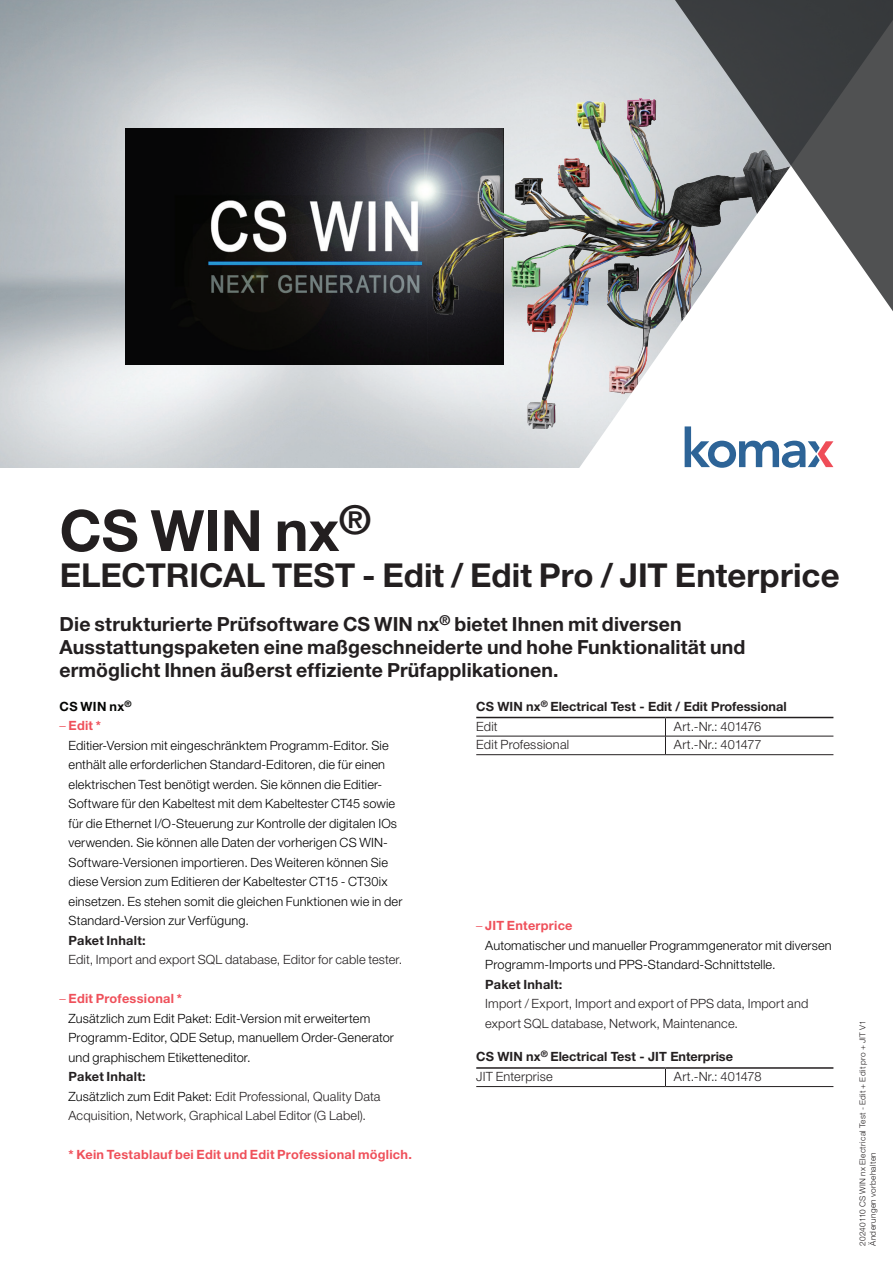
<style>
.page{position:relative;width:893px;height:1263px;background:#fff}
.page>*{position:absolute;margin:0;border:0;box-sizing:border-box;transform-origin:0 0}
.t1{font:700 57px "Helvetica Neue LT Std";letter-spacing:-.005em;color:#231f20}
.t2{font:700 33px "Helvetica Neue LT Std";color:#231f20}
.t3{font:700 19.5px/23.4px "Helvetica Neue LT Std";letter-spacing:.005em;color:#231f20}
.t4{font:300 12.75px/19.5px "Helvetica Neue LT Std";letter-spacing:.015em;color:#000}
.t5{font:300 12.75px/19.5px "Helvetica Neue LT Std";letter-spacing:.015em;color:#231f20}
.t6{font:700 12.75px/20.1px "Helvetica Neue LT Std";color:#231f20}
.t7{font:700 12.75px "Helvetica Neue LT Std";letter-spacing:.02em;color:#ef505a}
.t8{font:700 12.75px "Helvetica Neue LT Std";letter-spacing:.02em;color:#231f20}
.t9{font:300 12.75px "Helvetica Neue LT Std";letter-spacing:-.005em;color:#231f20}
.t10{font:700 12.75px "Helvetica Neue LT Std";letter-spacing:.03em;color:#040503}
.t11{font:300 8.25px/10.5px "Helvetica Neue LT Std";letter-spacing:.045em;color:#231f20}
.s1{color:#ef505a}
.s2{font-weight:700;color:#ef505a}
.s3{font-weight:700}
.s4{color:#000}
.s5{color:#ef4e59}
.s6{font-weight:300}
</style>
<div class="page">
<img style="left:125px;top:128px;width:307px;height:237px">
<img style="left:432px;top:98px;width:133px;height:331px">
<img style="left:565px;top:20px;width:269px;height:448px">
<svg style="left:659px;top:0;width:234px;height:363px"></svg>
<svg style="left:685px;top:426px;width:148px;height:42px"></svg>
<svg style="left:665px;top:718px;width:1px;height:36px"></svg>
<hr style="left:476px;top:736px;width:189px;height:1px;background:#231f20">
<hr style="left:665px;top:736px;width:168px;height:1px;background:#231f20">
<hr style="left:476px;top:754px;width:189px;height:1px;background:#231f20">
<hr style="left:665px;top:754px;width:168px;height:1px;background:#231f20">
<hr style="left:476px;top:717px;width:189px;height:1px;background:#231f20">
<hr style="left:665px;top:717px;width:168px;height:1px;background:#231f20">
<svg style="left:665px;top:1069px;width:1px;height:17px"></svg>
<hr style="left:476px;top:1086px;width:189px;height:1px;background:#231f20">
<hr style="left:665px;top:1086px;width:168px;height:1px;background:#231f20">
<hr style="left:476px;top:1067px;width:189px;height:2px;background:#231f20">
<hr style="left:665px;top:1067px;width:168px;height:2px;background:#231f20">
<h1 class="t1" style="left:60px;top:495px;width:313px">CS WIN nx<sup>®</sup></h1>
<h2 class="t2" style="left:60px;top:555px;width:782px">ELECTRICAL TEST - Edit / Edit Pro / JIT Enterprice</h2>
<h3 class="t3" style="left:60px;top:611px;width:687px">Die strukturierte Prüfsoftware CS WIN nx<sup>®</sup> bietet Ihnen mit diversen<br>Ausstattungspaketen eine maßgeschneiderte und hohe Funktionalität und ermöglicht Ihnen äußerst effiziente Prüfapplikationen.</h3>
<p class="t10" style="left:60px;top:698px;width:74px">CS WIN nx<sup>®</sup></p>
<p class="t4" style="left:69px;top:716px;width:335px;text-indent:-9px"><span class="s1">–</span> <span class="s2">Edit *<br></span>Editier-Version mit eingeschränktem Programm-Editor. Sie enthält alle erforderlichen Standard-Editoren, die für einen elektrischen Test benötigt werden. Sie können die Editier-Software für den Kabeltest mit dem Kabeltester CT45 sowie für die Ethernet I/O-Steuerung zur Kontrolle der digitalen IOs verwenden. Sie können alle Daten der vorherigen CS WIN-Software-Versionen importieren. Des Weiteren können Sie diese Version zum Editieren der Kabeltester CT15 - CT30ix einsetzen. Es stehen somit die gleichen Funktionen wie in der Standard-Version zur Verfügung.</p>
<p class="t8" style="left:69px;top:932px;width:79px">Paket Inhalt:</p>
<p class="t5" style="left:69px;top:950px;width:335px">Edit, Import and export SQL database, Editor for cable tester.</p>
<p class="t4" style="left:69px;top:989px;width:327px;text-indent:-9px"><span class="s1">–</span> <span class="s2">Edit Professional *<br></span>Zusätzlich zum Edit Paket: Edit-Version mit erweitertem Programm-Editor, QDE Setup, manuellem Order-Generator und graphischem Etiketteneditor.</p>
<p class="t5" style="left:69px;top:1067px;width:313px"><span class="s3">Paket Inhalt:<br></span><span class="s4">Zusätzlich zum Edit Paket:</span> Edit Professional, Quality Data<br>Acquisition, Network, Graphical Label Editor (G Label).</p>
<p class="t7" style="left:69px;top:1147px;width:345px"><span class="s5">*</span> Kein Testablauf bei Edit und Edit Professional möglich.</p>
<p class="t6" style="left:476px;top:696px;width:312px">CS WIN nx<sup>®</sup> Electrical Test - Edit / Edit Professional<br><span class="s6">Edit</span></p>
<p class="t9" style="left:674px;top:718px;width:89px">Art.-Nr.: 401476</p>
<p class="t5" style="left:476px;top:735px;width:94px">Edit Professional</p>
<p class="t5" style="left:674px;top:735px;width:89px">Art.-Nr.: 401477</p>
<p class="t4" style="left:485px;top:916px;width:348px;text-indent:-9px"><span class="s1">–</span> <span class="s2">JIT Enterprice<br></span>Automatischer und manueller Programmgenerator mit diversen<br>Programm-Imports und PPS-Standard-Schnittstelle.</p>
<p class="t8" style="left:485px;top:976px;width:79px">Paket Inhalt:</p>
<p class="t5" style="left:485px;top:994px;width:325px">Import / Export, Import and export of PPS data, Import and export SQL database, Network, Maintenance.</p>
<p class="t6" style="left:476px;top:1046px;width:258px">CS WIN nx<sup>®</sup> Electrical Test - JIT Enterprise<br><span class="s6">JIT Enterprise</span></p>
<p class="t5" style="left:674px;top:1067px;width:89px">Art.-Nr.: 401478</p>
<p class="t11" style="left:857px;top:1246px;width:227px;rotate:-90deg">20240110 CS WIN nx Electrical Test - Edit + Edit pro + JIT V1<br>Änderungen vorbehalten</p>
</div>
